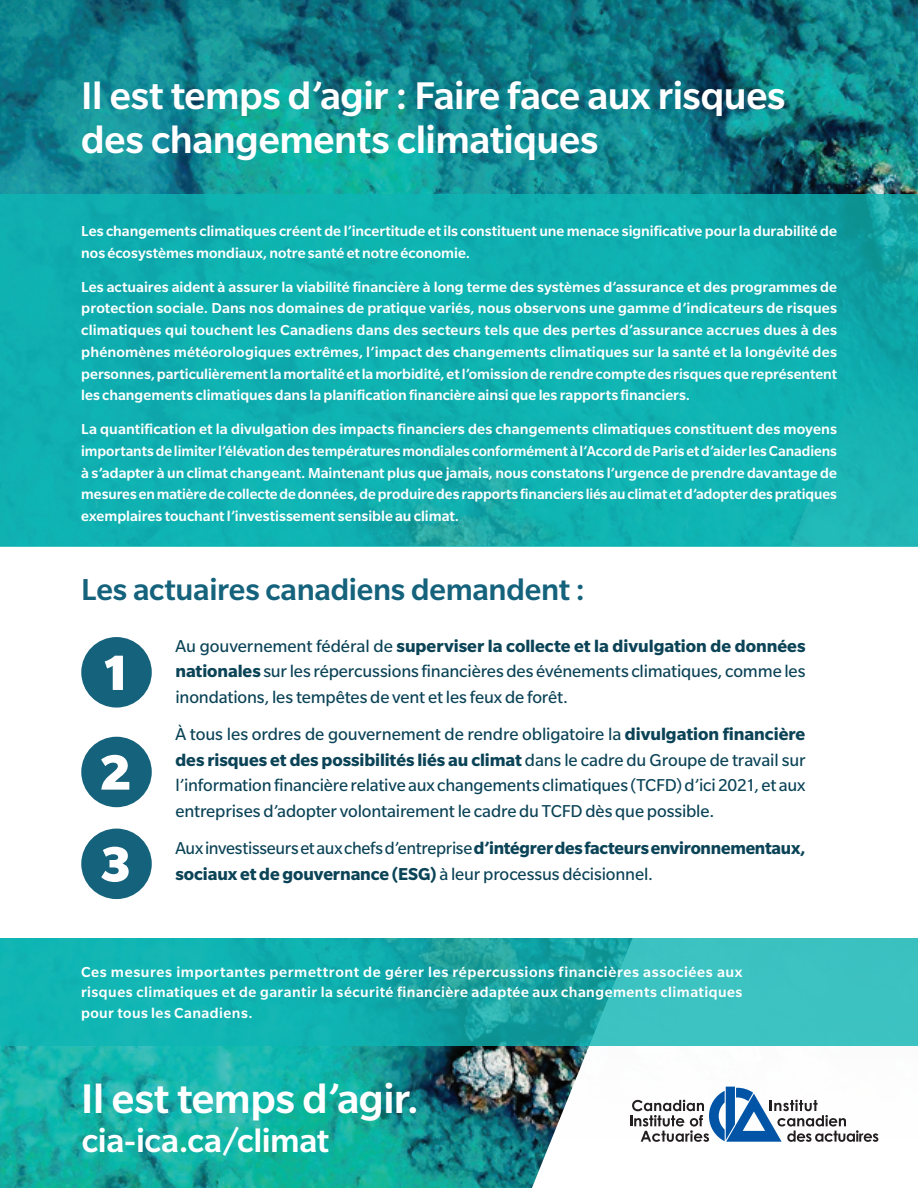
<style>
.page{position:relative;width:918px;height:1188px;background:#fff}
.page>*{position:absolute;margin:0;border:0;box-sizing:border-box;transform-origin:0 0}
.t1{font:900 54px/99.6px "Slate Std";color:#fff}
.t2{font:500 45px "Slate Std";letter-spacing:-.01em;color:#fff}
.t3{font:500 42px/45px "Slate Std";letter-spacing:-.01em;color:#fff}
.t4{font:500 36px "Slate Std";letter-spacing:-.01em;color:#fff}
.t5{font:500 33px "Slate Std";letter-spacing:-.01em;color:#15627c}
.t6{font:18.75px/25.5px "Slate Std";letter-spacing:-.01em;color:#0b4357;text-align:justify}
.t7{font:700 18.75px/25.5px "Slate Std";letter-spacing:-.005em;color:#0b4357}
.t8{font:500 15.75px/21.8px "Slate Std";color:#fff;text-align:justify}
.s1{font-weight:700}
.s2{font-weight:400}
</style>
<div class="page">
<img style="left:0;top:0;width:918px;height:1188px">
<svg style="left:526px;top:1046px;width:392px;height:142px"></svg>
<div style="left:0;top:547px;width:918px;height:391px;background:#fff"></div>
<div style="left:0;top:194px;width:918px;height:353px;background:#0eb5b4"></div>
<div style="left:81px;top:637px;width:71px;height:71px;background:#15627c;border-radius:50%"></div>
<div style="left:81px;top:737px;width:71px;height:70px;background:#15627c;border-radius:50%"></div>
<div style="left:81px;top:829px;width:71px;height:70px;background:#15627c;border-radius:50%"></div>
<svg style="left:0;top:938px;width:918px;height:108px;background:#20b3b2"></svg>
<svg style="left:630px;top:1087px;width:248px;height:55px"></svg>
<h3 class="t3" style="left:81px;top:72px;width:706px">Il est temps d’agir : Faire face aux risques des changements climatiques</h3>
<p class="t8" style="left:81px;top:220px;width:757px">Les changements climatiques créent de l’incertitude et ils constituent une menace significative pour la durabilité de nos écosystèmes mondiaux, notre santé et notre économie.</p>
<p class="t8" style="left:81px;top:276px;width:757px">Les actuaires aident à assurer la viabilité financière à long terme des systèmes d’assurance et des programmes de protection sociale. Dans nos domaines de pratique variés, nous observons une gamme d’indicateurs de risques climatiques qui touchent les Canadiens dans des secteurs tels que des pertes d’assurance accrues dues à des phénomènes météorologiques extrêmes, l’impact des changements climatiques sur la santé et la longévité des personnes, particulièrement la mortalité et la morbidité, et l’omission de rendre compte des risques que représentent les changements climatiques dans la planification financière ainsi que les rapports financiers.</p>
<p class="t8" style="left:81px;top:418px;width:757px">La quantification et la divulgation des impacts financiers des changements climatiques constituent des moyens importants de limiter l’élévation des températures mondiales conformément à l’Accord de Paris et d’aider les Canadiens à s’adapter à un climat changeant. Maintenant plus que jamais, nous constatons l’urgence de prendre davantage de mesures en matière de collecte de données, de produire des rapports financiers liés au climat et d’adopter des pratiques exemplaires touchant l’investissement sensible au climat.</p>
<h3 class="t5" style="left:81px;top:572px;width:505px">Les actuaires canadiens demandent :</h3>
<h1 class="t1" style="left:100px;top:623px;width:33px">1<br>2</h1>
<h1 class="t1" style="left:100px;top:814px;width:33px">3</h1>
<p class="t6" style="left:176px;top:633px;width:632px">Au gouvernement fédéral de <span class="s1">superviser la collecte et la divulgation de données nationales</span> sur les répercussions financières des événements climatiques, comme les inondations, les tempêtes de vent et les feux de forêt.</p>
<p class="t6" style="left:176px;top:722px;width:632px">À tous les ordres de gouvernement de rendre obligatoire la <span class="s1">divulgation financière des risques et des possibilités liés au climat</span> dans le cadre du Groupe de travail sur l’information financière relative aux changements climatiques (TCFD) d’ici 2021, et aux entreprises d’adopter volontairement le cadre du TCFD dès que possible.</p>
<p class="t7" style="left:176px;top:835px;width:631px"><span class="s2">Aux investisseurs et aux chefs d’entreprise</span> d’intégrer des facteurs environnementaux, sociaux et de gouvernance (ESG) <span class="s2">à leur processus décisionnel.</span></p>
<p class="t8" style="left:81px;top:962px;width:663px;line-height:20.2px">Ces mesures importantes permettront de gérer les répercussions financières associées aux risques climatiques et de garantir la sécurité financière adaptée aux changements climatiques pour tous les Canadiens.</p>
<h2 class="t2" style="left:81px;top:1075px;width:339px">Il est temps d’agir.</h2>
<h3 class="t4" style="left:82px;top:1122px;width:249px">cia-ica.ca/climat</h3>
</div>
